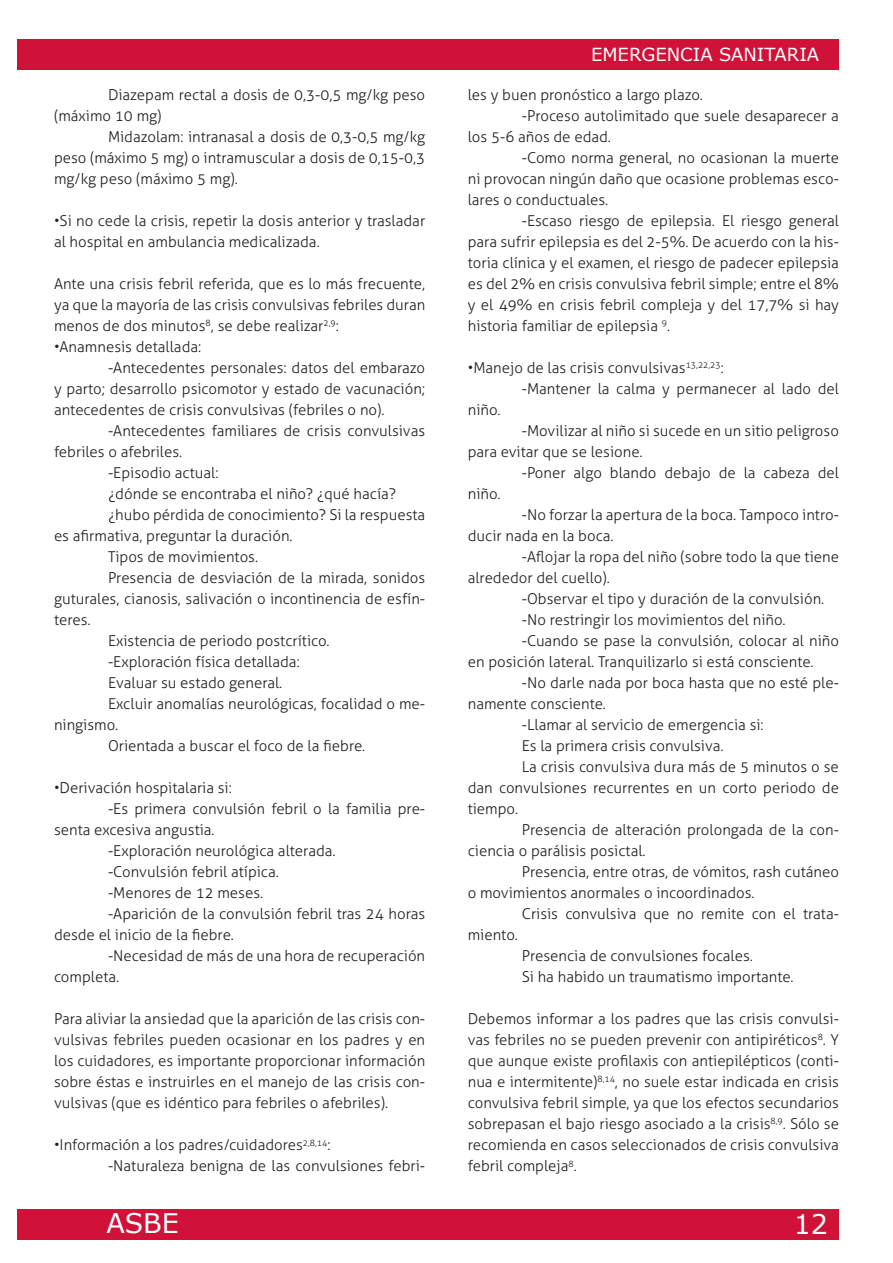
<style>
.page{position:relative;width:893px;height:1263px;background:#fff}
.page>*{position:absolute;margin:0;border:0;box-sizing:border-box;transform-origin:0 0}
.t1{font:27px "MS Reference Sans Serif";color:#fff}
.t2{font:18px "MS Reference Sans Serif";color:#fff}
.t3{font:300 15px/21px "Aller";color:#231f20}
</style>
<div class="page">
<div style="left:17px;top:39px;width:822px;height:30px;background:#d11238"></div>
<div style="left:17px;top:1209px;width:822px;height:30px;background:#d11238"></div>
<p class="t3" style="left:54px;top:85px;width:373px;text-indent:54px">Diazepam rectal a dosis de 0,3-0,5 mg/kg peso (máximo 10 mg)</p>
<p class="t3" style="left:54px;top:127px;width:373px;text-align:justify;text-indent:54px">Midazolam: intranasal a dosis de 0,3-0,5 mg/kg peso (máximo 5 mg) o intramuscular a dosis de 0,15-0,3 mg/kg peso (máximo 5 mg).</p>
<p class="t3" style="left:54px;top:211px;width:373px">•Si no cede la crisis, repetir la dosis anterior y trasladar al hospital en ambulancia medicalizada.</p>
<p class="t3" style="left:54px;top:274px;width:373px;text-align:justify">Ante una crisis febril referida, que es lo más frecuente, ya que la mayoría de las crisis convulsivas febriles duran menos de dos minutos<sup>8</sup>, se debe realizar<sup>2,9</sup>:</p>
<p class="t3" style="left:54px;top:337px;width:149px">•Anamnesis detallada:</p>
<p class="t3" style="left:54px;top:358px;width:373px;text-align:justify;text-indent:54px">-Antecedentes personales: datos del embarazo y parto; desarrollo psicomotor y estado de vacunación; antecedentes de crisis convulsivas (febriles o no).</p>
<p class="t3" style="left:54px;top:421px;width:373px;text-indent:54px">-Antecedentes familiares de crisis convulsivas febriles o afebriles.</p>
<p class="t3" style="left:108px;top:463px;width:112px">-Episodio actual:</p>
<p class="t3" style="left:108px;top:484px;width:290px">¿dónde se encontraba el niño? ¿qué hacía?</p>
<p class="t3" style="left:54px;top:505px;width:373px;text-indent:54px">¿hubo pérdida de conocimiento? Si la respuesta es afirmativa, preguntar la duración.</p>
<p class="t3" style="left:108px;top:547px;width:152px">Tipos de movimientos.</p>
<p class="t3" style="left:54px;top:568px;width:373px;text-align:justify;text-indent:54px">Presencia de desviación de la mirada, sonidos guturales, cianosis, salivación o incontinencia de esfín&shy;teres.</p>
<p class="t3" style="left:108px;top:631px;width:223px">Existencia de periodo postcrítico.</p>
<p class="t3" style="left:108px;top:652px;width:193px">-Exploración física detallada:</p>
<p class="t3" style="left:108px;top:673px;width:176px">Evaluar su estado general.</p>
<p class="t3" style="left:54px;top:694px;width:373px;text-indent:54px">Excluir anomalías neurológicas, focalidad o me&shy;ningismo.</p>
<p class="t3" style="left:108px;top:736px;width:259px">Orientada a buscar el foco de la fiebre.</p>
<p class="t3" style="left:54px;top:778px;width:179px">•Derivación hospitalaria si:</p>
<p class="t3" style="left:54px;top:799px;width:373px;text-indent:54px">-Es primera convulsión febril o la familia pre&shy;senta excesiva angustia.</p>
<p class="t3" style="left:108px;top:841px;width:229px">-Exploración neurológica alterada.</p>
<p class="t3" style="left:108px;top:862px;width:172px">-Convulsión febril atípica.</p>
<p class="t3" style="left:108px;top:883px;width:157px">-Menores de 12 meses.</p>
<p class="t3" style="left:54px;top:904px;width:373px;text-indent:54px">-Aparición de la convulsión febril tras 24 horas desde el inicio de la fiebre.</p>
<p class="t3" style="left:54px;top:946px;width:373px;text-indent:54px">-Necesidad de más de una hora de recuperación completa.</p>
<p class="t3" style="left:54px;top:1009px;width:373px;text-align:justify">Para aliviar la ansiedad que la aparición de las crisis con&shy;vulsivas febriles pueden ocasionar en los padres y en los cuidadores, es importante proporcionar información sobre éstas e instruirles en el manejo de las crisis con&shy;vulsivas (que es idéntico para febriles o afebriles).</p>
<p class="t3" style="left:54px;top:1135px;width:278px">•Información a los padres/cuidadores<sup>2,8,14</sup>:</p>
<p class="t3" style="left:108px;top:1156px;width:319px">-Naturaleza benigna de las convulsiones febri-</p>
<p class="t2" style="left:591px;top:42px;width:230px">EMERGENCIA SANITARIA</p>
<p class="t3" style="left:468px;top:85px;width:237px">les y buen pronóstico a largo plazo.</p>
<p class="t3" style="left:468px;top:106px;width:373px;text-indent:54px">-Proceso autolimitado que suele desaparecer a los 5-6 años de edad.</p>
<p class="t3" style="left:468px;top:148px;width:373px;text-align:justify;text-indent:54px">-Como norma general, no ocasionan la muerte ni provocan ningún daño que ocasione problemas esco&shy;lares o conductuales.</p>
<p class="t3" style="left:468px;top:211px;width:373px;text-align:justify;text-indent:54px">-Escaso riesgo de epilepsia. El riesgo general para sufrir epilepsia es del 2-5%. De acuerdo con la his&shy;toria clínica y el examen, el riesgo de padecer epilepsia es del 2% en crisis convulsiva febril simple; entre el 8% y el 49% en crisis febril compleja y del 17,7% si hay historia familiar de epilepsia <sup>9</sup>.</p>
<p class="t3" style="left:468px;top:358px;width:258px">•Manejo de las crisis convulsivas<sup>13,22,23</sup>:</p>
<p class="t3" style="left:522px;top:379px;width:319px">-Mantener la calma y permanecer al lado del</p>
<p class="t3" style="left:468px;top:400px;width:34px">niño.</p>
<p class="t3" style="left:468px;top:421px;width:373px;text-indent:54px">-Movilizar al niño si sucede en un sitio peligroso para evitar que se lesione.</p>
<p class="t3" style="left:522px;top:463px;width:319px">-Poner algo blando debajo de la cabeza del</p>
<p class="t3" style="left:468px;top:484px;width:34px">niño.</p>
<p class="t3" style="left:468px;top:505px;width:373px;text-indent:54px">-No forzar la apertura de la boca. Tampoco intro&shy;ducir nada en la boca.</p>
<p class="t3" style="left:468px;top:547px;width:373px;text-indent:54px">-Aflojar la ropa del niño (sobre todo la que tiene alrededor del cuello).</p>
<p class="t3" style="left:522px;top:589px;width:304px">-Observar el tipo y duración de la convulsión.</p>
<p class="t3" style="left:522px;top:610px;width:265px">-No restringir los movimientos del niño.</p>
<p class="t3" style="left:468px;top:631px;width:373px;text-indent:54px">-Cuando se pase la convulsión, colocar al niño en posición lateral. Tranquilizarlo si está consciente.</p>
<p class="t3" style="left:468px;top:673px;width:373px;text-indent:54px">-No darle nada por boca hasta que no esté ple&shy;namente consciente.</p>
<p class="t3" style="left:522px;top:715px;width:243px">-Llamar al servicio de emergencia si:</p>
<p class="t3" style="left:522px;top:736px;width:203px">Es la primera crisis convulsiva.</p>
<p class="t3" style="left:468px;top:757px;width:373px;text-align:justify;text-indent:54px">La crisis convulsiva dura más de 5 minutos o se dan convulsiones recurrentes en un corto periodo de tiempo.</p>
<p class="t3" style="left:468px;top:820px;width:373px;text-indent:54px">Presencia de alteración prolongada de la con&shy;ciencia o parálisis posictal.</p>
<p class="t3" style="left:468px;top:862px;width:373px;text-indent:54px">Presencia, entre otras, de vómitos, rash cutáneo o movimientos anormales o incoordinados.</p>
<p class="t3" style="left:522px;top:904px;width:319px">Crisis convulsiva que no remite con el trata-</p>
<p class="t3" style="left:468px;top:925px;width:52px">miento.</p>
<p class="t3" style="left:522px;top:946px;width:233px">Presencia de convulsiones focales.</p>
<p class="t3" style="left:522px;top:967px;width:273px">Si ha habido un traumatismo importante.</p>
<p class="t3" style="left:468px;top:1009px;width:373px;text-align:justify">Debemos informar a los padres que las crisis convulsi&shy;vas febriles no se pueden prevenir con antipiréticos<sup>8</sup>. Y que aunque existe profilaxis con antiepilépticos (conti&shy;nua e intermitente)<sup>8,14</sup>, no suele estar indicada en crisis convulsiva febril simple, ya que los efectos secundarios sobrepasan el bajo riesgo asociado a la crisis<sup>8,9</sup>. Sólo se recomienda en casos seleccionados de crisis convulsiva febril compleja<sup>8</sup>.</p>
<p class="t1" style="left:106px;top:1206px;width:74px">ASBE</p>
<p class="t1" style="left:794px;top:1207px;width:36px">12</p>
</div>
